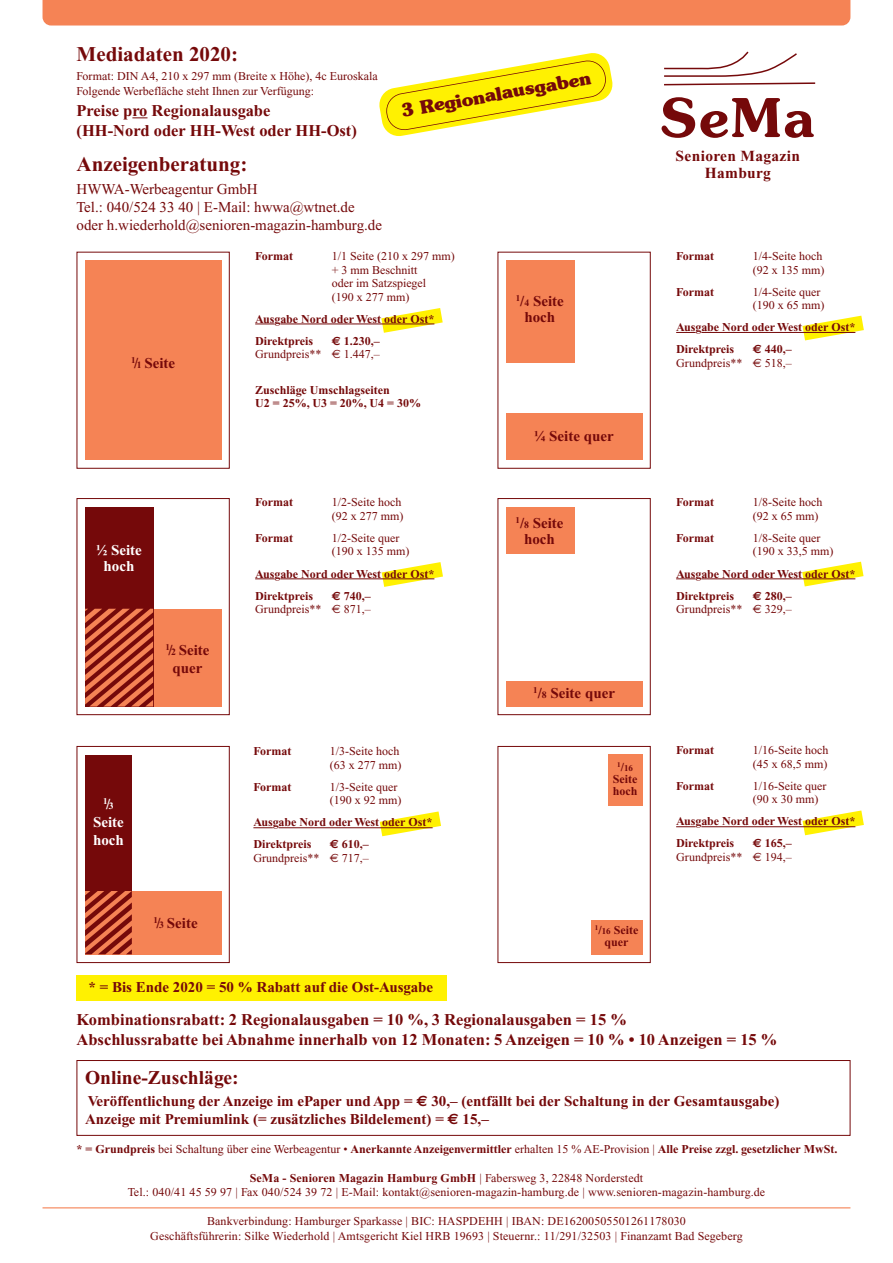
<style>
.page{position:relative;width:893px;height:1263px;background:#fff}
.page>*{position:absolute;margin:0;border:0;box-sizing:border-box;transform-origin:0 0}
.t1{font:600 53.25px "Souvenir LT";color:#75090a}
.t2{font:700 21px "Times New Roman";color:#75090a}
.t3{font:700 19.5px "Times New Roman";color:#75090a}
.t4{font:700 18px "Souvenir LT";color:#75090a}
.t5{font:700 16.5px/19.8px "Times New Roman";color:#75090a}
.t6{font:700 15.45px/16.2px "Times New Roman";letter-spacing:.025em;color:#75090a;text-align:center}
.t7{font:700 15px/18px "Times New Roman";color:#75090a;text-align:center}
.t8{font:15px/18px "Times New Roman";color:#75090a}
.t9{font:700 15px/16.5px "Times New Roman";color:#fff;text-align:center}
.t10{font:12px/13.5px "Times New Roman";color:#75090a}
.t11{font:700 12px/22px "Times New Roman";color:#75090a}
.t12{font:700 9px "Times New Roman";color:#75090a}
.t13{font:700 9px "Times New Roman";color:#fff}
.s1{font-size:9.75px}
.s2{font-size:15px}
.s3{font-family:"Euro Sans";font-weight:700}
.s4{font-weight:700}
.s5{font-family:"Euro Sans"}
.s6{font-size:12px}
.s7{font-size:9px}
.s8{font-weight:400}
</style>
<div class="page">
<svg style="left:802px;top:562px;width:61px;height:24px"></svg>
<svg style="left:802px;top:810px;width:62px;height:25px"></svg>
<svg style="left:382px;top:562px;width:61px;height:25px"></svg>
<svg style="left:381px;top:308px;width:62px;height:25px"></svg>
<div style="left:77px;top:1060px;width:773px;height:76px;border:1px solid #75090a"></div>
<svg style="left:132px;top:117px;width:15px;height:1px"></svg>
<svg style="left:380px;top:811px;width:61px;height:25px"></svg>
<svg style="left:802px;top:316px;width:62px;height:24px"></svg>
<svg style="left:253px;top:827px;width:20px;height:1px"></svg>
<hr style="left:279px;top:827px;width:154px;height:1px;background:#75090a">
<svg style="left:676px;top:826px;width:20px;height:1px"></svg>
<hr style="left:701px;top:826px;width:154px;height:1px;background:#75090a">
<svg style="left:676px;top:578px;width:20px;height:1px"></svg>
<hr style="left:701px;top:578px;width:154px;height:1px;background:#75090a">
<div style="left:77px;top:498px;width:153px;height:217px;border:1px solid #75090a"></div>
<div style="left:85px;top:754px;width:47px;height:200px;background:#75090a"></div>
<div style="left:85px;top:891px;width:136px;height:63px;background:#f58355"></div>
<div style="left:498px;top:746px;width:153px;height:217px;border:1px solid #75090a"></div>
<div style="left:77px;top:746px;width:153px;height:217px;border:1px solid #75090a"></div>
<div style="left:506px;top:681px;width:136px;height:25px;background:#f58355"></div>
<div style="left:498px;top:498px;width:153px;height:217px;border:1px solid #75090a"></div>
<div style="left:506px;top:507px;width:68px;height:46px;background:#f58355"></div>
<div style="left:608px;top:754px;width:34px;height:52px;background:#f58355"></div>
<div style="left:591px;top:920px;width:51px;height:34px;background:#f58355"></div>
<div style="left:85px;top:609px;width:136px;height:97px;background:#f58355"></div>
<div style="left:85px;top:507px;width:68px;height:199px;background:#75090a"></div>
<svg style="left:85px;top:609px;width:68px;height:97px"></svg>
<svg style="left:255px;top:578px;width:20px;height:1px"></svg>
<hr style="left:280px;top:578px;width:154px;height:1px;background:#75090a">
<svg style="left:85px;top:891px;width:47px;height:63px"></svg>
<svg style="left:255px;top:324px;width:20px;height:1px"></svg>
<hr style="left:280px;top:324px;width:154px;height:1px;background:#75090a">
<svg style="left:676px;top:332px;width:20px;height:1px"></svg>
<hr style="left:701px;top:332px;width:154px;height:1px;background:#75090a">
<div style="left:77px;top:252px;width:153px;height:217px;border:1px solid #75090a"></div>
<div style="left:506px;top:413px;width:136px;height:47px;background:#f58355"></div>
<div style="left:498px;top:252px;width:153px;height:217px;border:1px solid #75090a"></div>
<div style="left:506px;top:260px;width:68px;height:102px;background:#f58355"></div>
<div style="left:85px;top:260px;width:136px;height:200px;background:#f58355"></div>
<div style="left:77px;top:976px;width:370px;height:25px;background:#fff101"></div>
<svg style="left:664px;top:51px;width:152px;height:35px"></svg>
<div style="left:43px;top:0;width:807px;height:26px;background:#f58355"></div>
<hr style="left:43px;top:1207px;width:807px;height:1px;background:#f58355">
<svg style="left:379px;top:53px;width:234px;height:83px"></svg>
<h2 class="t2" style="left:77px;top:47px;width:163px">Mediadaten 2020:</h2>
<p class="t10" style="left:77px;top:70px;width:303px;line-height:14.4px">Format: DIN A4, 210 x 297 mm (Breite x Höhe), 4c Euroskala<br>Folgende Werbefläche steht Ihnen zur Verfügung:</p>
<h3 class="t5" style="left:77px;top:102px;width:282px">Preise pro Regionalausgabe<br>(HH-Nord oder HH-West oder HH-Ost)</h3>
<h2 class="t2" style="left:77px;top:157px;width:172px">Anzeigenberatung:</h2>
<p class="t8" style="left:77px;top:181px;width:307px">HWWA-Werbeagentur GmbH<br>Tel.: 040/524 33 40 | E-Mail: hwwa@wtnet.de oder h.wiederhold@senioren-magazin-hamburg.de</p>
<h3 class="t4" style="left:400px;top:104px;width:194px;rotate:-10deg">3 Regionalausgaben</h3>
<p class="t7" style="left:131px;top:355px;width:46px"><sup>1</sup>/<span class="s1">1</span> Seite</p>
<p class="t9" style="left:96px;top:543px;width:47px">½ Seite hoch</p>
<p class="t7" style="left:165px;top:643px;width:46px"><sup>1</sup>/<span class="s1">2</span> Seite quer</p>
<p class="t13" style="left:103px;top:798px;width:12px">1<span class="s2">/</span><span class="s1">3</span></p>
<p class="t9" style="left:93px;top:814px;width:32px;line-height:18px;text-align:left">Seite hoch</p>
<p class="t7" style="left:154px;top:916px;width:46px"><sup>1</sup>/<span class="s1">3</span> Seite</p>
<p class="t11" style="left:255px;top:246px;width:39px">Format</p>
<p class="t10" style="left:332px;top:250px;width:125px">1/1 Seite (210 x 297 mm) + 3 mm Beschnitt<br>oder im Satzspiegel<br>(190 x 277 mm)</p>
<p class="t11" style="left:255px;top:309px;width:181px">Ausgabe Nord oder West oder Ost*<br>Direktpreis</p>
<p class="t10" style="left:255px;top:335px;width:126px;text-align:right"><span class="s3">€</span> <span class="s4">1.230,–<br></span>Grundpreis** <span class="s5">€</span> 1.447,–</p>
<p class="t11" style="left:255px;top:384px;width:167px;line-height:13.5px">Zuschläge Umschlagseiten<br>U2 = 25%, U3 = 20%, U4 = 30%</p>
<p class="t11" style="left:255px;top:493px;width:39px">Format</p>
<p class="t10" style="left:332px;top:497px;width:73px">1/2-Seite hoch (92 x 277 mm)</p>
<p class="t11" style="left:255px;top:528px;width:39px">Format</p>
<p class="t10" style="left:332px;top:532px;width:79px">1/2-Seite quer (190 x 135 mm)</p>
<p class="t11" style="left:255px;top:564px;width:181px">Ausgabe Nord oder West oder Ost*<br>Direktpreis</p>
<p class="t10" style="left:255px;top:590px;width:117px;text-align:right"><span class="s3">€</span> <span class="s4">740,–<br></span>Grundpreis** <span class="s5">€</span> 871,–</p>
<p class="t11" style="left:253px;top:742px;width:39px">Format</p>
<p class="t10" style="left:330px;top:746px;width:73px">1/3-Seite hoch (63 x 277 mm)</p>
<p class="t11" style="left:253px;top:777px;width:39px">Format</p>
<p class="t10" style="left:330px;top:781px;width:73px">1/3-Seite quer (190 x 92 mm)</p>
<p class="t11" style="left:253px;top:813px;width:181px">Ausgabe Nord oder West oder Ost*<br>Direktpreis</p>
<p class="t10" style="left:253px;top:839px;width:117px;text-align:right"><span class="s3">€</span> <span class="s4">610,–<br></span>Grundpreis** <span class="s5">€</span> 717,–</p>
<p class="t7" style="left:89px;top:980px;width:346px">* = Bis Ende 2020 = 50 % Rabatt auf die Ost-Ausgabe</p>
<p class="t7" style="left:516px;top:294px;width:50px;line-height:16.5px"><sup>1</sup>/<span class="s1">4</span> Seite hoch</p>
<p class="t7" style="left:534px;top:428px;width:81px">¼ Seite quer</p>
<p class="t7" style="left:515px;top:516px;width:50px;line-height:16.5px"><sup>1</sup>/<span class="s1">8</span> Seite hoch</p>
<p class="t7" style="left:533px;top:685px;width:83px"><sup>1</sup>/<span class="s1">8</span> Seite quer</p>
<p class="t12" style="left:617px;top:765px;width:17px"><sup>1</sup><span class="s6">/</span>16</p>
<p class="t11" style="left:613px;top:774px;width:26px;line-height:12px">Seite hoch</p>
<p class="t11" style="left:595px;top:925px;width:45px;line-height:12px;text-align:center"><sup>1</sup>/<span class="s7">16</span> Seite quer</p>
<h1 class="t1" style="left:660px;top:98px;width:156px">SeMa</h1>
<p class="t6" style="left:676px;top:150px;width:126px">Senioren Magazin<br>Hamburg</p>
<p class="t11" style="left:676px;top:246px;width:39px">Format</p>
<p class="t10" style="left:753px;top:250px;width:73px">1/4-Seite hoch (92 x 135 mm)</p>
<p class="t11" style="left:676px;top:282px;width:39px">Format</p>
<p class="t10" style="left:753px;top:286px;width:73px">1/4-Seite quer (190 x 65 mm)</p>
<p class="t11" style="left:676px;top:317px;width:181px">Ausgabe Nord oder West oder Ost*<br>Direktpreis</p>
<p class="t10" style="left:676px;top:343px;width:117px;text-align:right"><span class="s3">€</span> <span class="s4">440,–<br></span>Grundpreis** <span class="s5">€</span> 518,–</p>
<p class="t11" style="left:676px;top:493px;width:39px">Format</p>
<p class="t10" style="left:753px;top:497px;width:71px">1/8-Seite hoch (92 x 65 mm)</p>
<p class="t11" style="left:676px;top:528px;width:39px">Format</p>
<p class="t10" style="left:753px;top:532px;width:82px">1/8-Seite quer (190 x 33,5 mm)</p>
<p class="t11" style="left:676px;top:564px;width:181px">Ausgabe Nord oder West oder Ost*<br>Direktpreis</p>
<p class="t10" style="left:676px;top:590px;width:117px;text-align:right"><span class="s3">€</span> <span class="s4">280,–<br></span>Grundpreis** <span class="s5">€</span> 329,–</p>
<p class="t11" style="left:676px;top:741px;width:39px">Format</p>
<p class="t10" style="left:753px;top:745px;width:77px">1/16-Seite hoch (45 x 68,5 mm)</p>
<p class="t11" style="left:676px;top:776px;width:39px">Format</p>
<p class="t10" style="left:753px;top:780px;width:75px">1/16-Seite quer (90 x 30 mm)</p>
<p class="t11" style="left:676px;top:812px;width:181px">Ausgabe Nord oder West oder Ost*<br>Direktpreis</p>
<p class="t10" style="left:676px;top:838px;width:117px;text-align:right"><span class="s3">€</span> <span class="s4">165,–<br></span>Grundpreis** <span class="s5">€</span> 194,–</p>
<h3 class="t5" style="left:77px;top:1012px;width:702px">Kombinationsrabatt: 2 Regionalausgaben = 10 %, 3 Regionalausgaben = 15 %<br>Abschlussrabatte bei Abnahme innerhalb von 12 Monaten: 5 Anzeigen = 10 % • 10 Anzeigen = 15 %</h3>
<h3 class="t3" style="left:85px;top:1071px;width:155px">Online-Zuschläge:</h3>
<p class="t7" style="left:85px;top:1094px;width:696px;text-align:left">Veröffentlichung der Anzeige im ePaper und App = <span class="s5">€</span> 30,– (entfällt bei der Schaltung in der Gesamtausgabe)<br>Anzeige mit Premiumlink (= zusätzliches Bildelement) = <span class="s5">€</span> 15,–</p>
<p class="t11" style="left:77px;top:1139px;width:762px">* = Grundpreis <span class="s8">bei Schaltung über eine Werbeagentur •</span> Anerkannte Anzeigenvermittler <span class="s8">erhalten 15 % AE-Provision |</span> Alle Preise zzgl. gesetzlicher MwSt.</p>
<p class="t10" style="left:128px;top:1172px;width:639px;line-height:14.4px;text-align:center"><span class="s4">SeMa - Senioren Magazin Hamburg GmbH</span> | Fabersweg 3, 22848 Norderstedt<br>Tel.: 040/41 45 59 97 | Fax 040/524 39 72 | E-Mail: kontakt@senioren-magazin-hamburg.de | www.senioren-magazin-hamburg.de</p>
<p class="t10" style="left:150px;top:1215px;width:594px;line-height:14.4px;text-align:center">Bankverbindung: Hamburger Sparkasse | BIC: HASPDEHH | IBAN: DE16200505501261178030<br>Geschäftsführerin: Silke Wiederhold | Amtsgericht Kiel HRB 19693 | Steuernr.: 11/291/32503 | Finanzamt Bad Segeberg</p>
</div>
